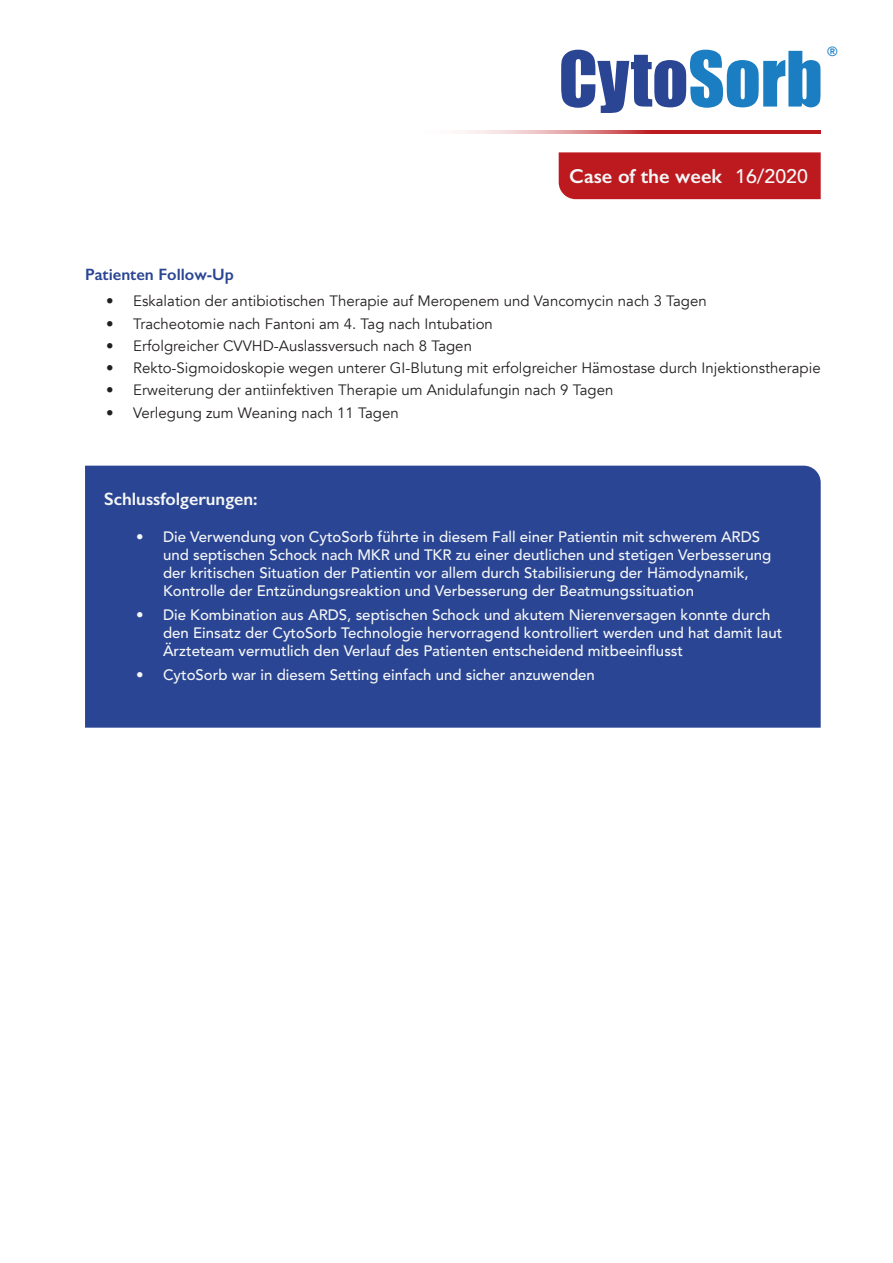
<style>
.page{position:relative;width:893px;height:1263px;background:#fff}
.page>*{position:absolute;margin:0;border:0;box-sizing:border-box;transform-origin:0 0}
.t1{font:70.5px "Impact";color:#2a4593}
.t2{font:600 20.25px "Gill Sans";color:#f5f7f7}
.t3{font:600 18px "Gill Sans";color:#f5f7f7}
.t4{font:600 16.5px "Gill Sans";color:#2a4593}
.t5{font:500 15px/18px "Avenir LT Std";color:#f5f7f7}
.t6{font:15px "Avenir";color:#231f20}
.t7{font:500 13.2px "Avenir";color:#1b7dc2}
.s1{color:#1b7dc2}
.s2{font-family:"Avenir LT Std";font-weight:500;font-size:19.5px}
</style>
<div class="page">
<svg style="left:467px;top:130px;width:354px;height:4px"></svg>
<div style="left:559px;top:152px;width:262px;height:47px;background:#bd1a1f"></div>
<div style="left:85px;top:466px;width:736px;height:262px;background:#2a4593"></div>
<h1 class="t1" style="left:559px;top:24px;width:265px">Cyto<span class="s1">Sorb</span></h1>
<p class="t7" style="left:827px;top:40px;width:12px">®</p>
<h2 class="t2" style="left:569px;top:164px;width:240px">Case of the week <span class="s2">16/2020</span></h2>
<p class="t4" style="left:85px;top:264px;width:150px">Patienten Follow-Up</p>
<p class="t6" style="left:106px;top:292px;width:602px">• Eskalation der antibiotischen Therapie auf Meropenem und Vancomycin nach 3 Tagen</p>
<p class="t6" style="left:106px;top:315px;width:388px">• Tracheotomie nach Fantoni am 4. Tag nach Intubation</p>
<p class="t6" style="left:106px;top:337px;width:367px">• Erfolgreicher CVVHD-Auslassversuch nach 8 Tagen</p>
<p class="t6" style="left:106px;top:359px;width:716px">• Rekto-Sigmoidoskopie wegen unterer GI-Blutung mit erfolgreicher Hämostase durch Injektionstherapie</p>
<p class="t6" style="left:106px;top:381px;width:509px">• Erweiterung der antiinfektiven Therapie um Anidulafungin nach 9 Tagen</p>
<p class="t6" style="left:106px;top:403px;width:294px">• Verlegung zum Weaning nach 11 Tagen</p>
<p class="t3" style="left:104px;top:488px;width:155px">Schlussfolgerungen:</p>
<p class="t5" style="left:163px;top:528px;width:610px;text-indent:-27px">• Die Verwendung von CytoSorb führte in diesem Fall einer Patientin mit schwerem ARDS und septischen Schock nach MKR und TKR zu einer deutlichen und stetigen Verbesserung der kritischen Situation der Patientin vor allem durch Stabilisierung der Hämodynamik, Kontrolle der Entzündungsreaktion und Verbesserung der Beatmungssituation</p>
<p class="t5" style="left:163px;top:606px;width:621px;text-indent:-27px">• Die Kombination aus ARDS, septischen Schock und akutem Nierenversagen konnte durch den Einsatz der CytoSorb Technologie hervorragend kontrolliert werden und hat damit laut<br>Ärzteteam vermutlich den Verlauf des Patienten entscheidend mitbeeinflusst</p>
<p class="t5" style="left:136px;top:666px;width:460px">• CytoSorb war in diesem Setting einfach und sicher anzuwenden</p>
</div>
